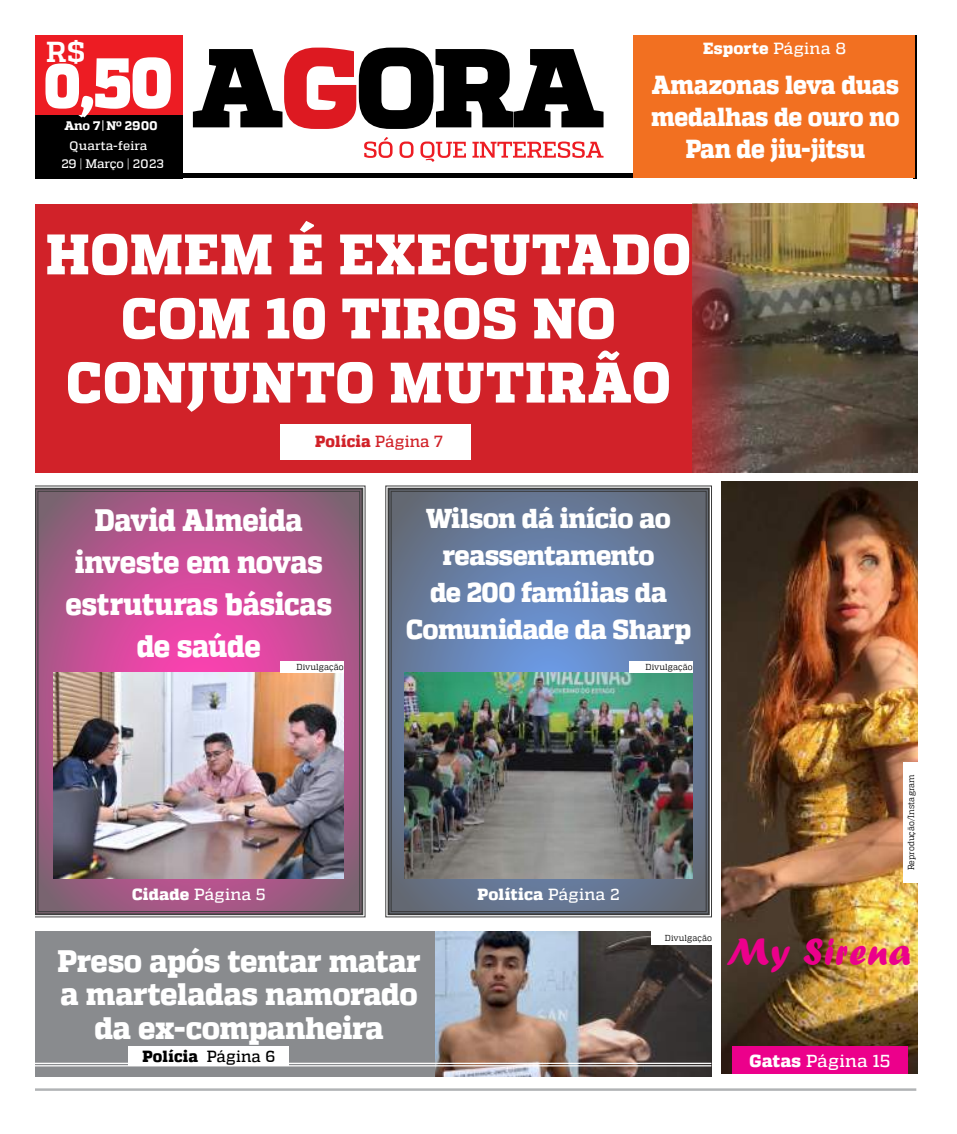
<style>
.page{position:relative;width:957px;height:1134px;background:#fff}
.page>*{position:absolute;margin:0;border:0;box-sizing:border-box;transform-origin:0 0}
.t1{font:900 61.88px "MW Quadon";color:#fff;scale:.91 1}
.t2{font:800 57px/64.1px "MW Quadon";letter-spacing:.025em;color:#fff;text-align:center;scale:.96 1}
.t3{font:39.62px "Forte";letter-spacing:.025em;color:#ec008b}
.t4{font:800 31px/33.5px "MW Quadon";letter-spacing:-.015em;color:#fff;text-align:center;scale:.96 1}
.t5{font:800 30.88px/42.2px "MW Quadon";letter-spacing:-.015em;color:#fff;text-align:center;scale:.91 1}
.t6{font:800 27.25px/37.1px "MW Quadon";letter-spacing:-.025em;color:#fff;text-align:center;scale:.96 1}
.t7{font:800 26px/32.2px "MW Quadon";letter-spacing:-.015em;color:#fff;text-align:center;scale:.91 1}
.t8{font:700 18.62px "MW Quadon";color:#fff}
.t9{font:500 17.38px "MW Quadon";letter-spacing:.02em;color:#fff}
.t10{font:800 16.12px "MW Quadon";letter-spacing:.01em;color:#fff}
.t11{font:800 16.12px "MW Quadon";letter-spacing:.015em;color:#000;scale:.96 1}
.t12{font:800 16.12px "MW Quadon";letter-spacing:.015em;color:#d12229;scale:.96 1}
.t13{font:500 16.12px "MW Quadon";letter-spacing:.02em;color:#fff}
.t14{font:500 12.38px/17.8px "MW Quadon";letter-spacing:.01em;color:#fff}
.t15{font:800 12.38px "MW Quadon";letter-spacing:.01em;color:#fff}
.t16{font:8.75px "MW Quadon";letter-spacing:.01em;color:#000;scale:.94 1}
.t17{font:8.62px "MW Quadon";letter-spacing:.01em;color:#000;scale:.96 1}
.s1{font-size:28.75px}
.s2{font-size:70.62px}
.s3{font-weight:500}
.s4{font-weight:800}
</style>
<div class="page">
<img style="left:722px;top:482px;width:195px;height:591px">
<svg style="left:35px;top:485px;width:331px;height:433px;background:#b1b1b1"></svg>
<svg style="left:35px;top:488px;width:328px;height:427px;background:#af538a"></svg>
<svg style="left:385px;top:485px;width:327px;height:433px;background:#687b9c"></svg>
<div style="left:387px;top:488px;width:323px;height:427px;border:2px solid #000"></div>
<div style="left:35px;top:204px;width:882px;height:268px;background:#d12229"></div>
<img style="left:405px;top:672px;width:287px;height:207px">
<img style="left:54px;top:672px;width:290px;height:207px">
<div style="left:35px;top:931px;width:676px;height:146px;background:#898b8e"></div>
<svg style="left:913px;top:36px;width:3px;height:143px"></svg>
<svg style="left:193px;top:48px;width:410px;height:81px"></svg>
<svg style="left:364px;top:137px;width:28px;height:21px"></svg>
<svg style="left:399px;top:142px;width:14px;height:16px"></svg>
<svg style="left:420px;top:142px;width:46px;height:20px"></svg>
<svg style="left:472px;top:142px;width:131px;height:16px"></svg>
<hr style="left:69px;top:35px;width:847px;height:1px;background:#000">
<hr style="left:181px;top:173px;width:735px;height:4px;background:#000">
<div style="left:35px;top:115px;width:148px;height:64px;background:#000"></div>
<div style="left:35px;top:35px;width:148px;height:80px;background:#ed1c23"></div>
<hr style="left:35px;top:1088px;width:881px;height:3px;background:#b1b3b5">
<div style="left:629px;top:661px;width:63px;height:11px;background:#fff"></div>
<div style="left:280px;top:661px;width:64px;height:11px;background:#fff"></div>
<div style="left:903px;top:762px;width:15px;height:121px;background:#fff"></div>
<div style="left:632px;top:35px;width:282px;height:143px;background:#f27021"></div>
<img style="left:436px;top:931px;width:275px;height:146px">
<div style="left:652px;top:930px;width:60px;height:15px;background:#fff"></div>
<img style="left:692px;top:204px;width:225px;height:268px">
<div style="left:732px;top:1046px;width:175px;height:28px;background:#ec008b"></div>
<hr style="left:35px;top:1063px;width:676px;height:1px;background:#fff">
<hr style="left:35px;top:1065px;width:676px;height:1px;background:#fff">
<div style="left:129px;top:1046px;width:160px;height:19px;background:#fff"></div>
<svg style="left:140px;top:1066px;width:138px;height:1px"></svg>
<div style="left:280px;top:424px;width:190px;height:36px;background:#fff"></div>
<p class="t8" style="left:46px;top:41px;width:41px">R$<span class="s1">R$</span></p>
<h1 class="t1" style="left:44px;top:49px;width:142px">0,<span class="s2">50</span></h1>
<p class="t15" style="left:64px;top:119px;width:95px">Ano 7 Nº 2900</p>
<p class="t14" style="left:61px;top:137px;width:104px;text-indent:8px">Quarta-feira<br>29 | Março | 2023</p>
<p class="t10" style="left:703px;top:39px;width:145px">Esporte <span class="s3">Página 8</span></p>
<p class="t7" style="left:651px;top:69px;width:275px">Amazonas leva duas medalhas de ouro no<br>Pan de jiu-jitsu</p>
<h2 class="t2" style="left:46px;top:224px;width:673px">HOMEM É EXECUTADO<br>COM 10 TIROS NO<br>CONJUNTO MUTIRÃO</h2>
<p class="t12" style="left:315px;top:432px;width:134px">Polícia <span class="s3">Página 7</span></p>
<p class="t6" style="left:406px;top:500px;width:298px">Wilson dá início ao reassentamento<br>de 200 famílias da<br>Comunidade da Sharp</p>
<p class="t5" style="left:66px;top:499px;width:294px">David Almeida investe em novas estruturas básicas de saúde</p>
<p class="t17" style="left:297px;top:662px;width:51px">Divulgação</p>
<p class="t17" style="left:645px;top:662px;width:51px">Divulgação</p>
<p class="t13" style="left:132px;top:885px;width:135px"><span class="s4">Cidade</span> Página 5</p>
<p class="t10" style="left:477px;top:885px;width:144px">Política <span class="s3">Página 2</span></p>
<p class="t4" style="left:57px;top:945px;width:380px">Preso após tentar matar a marteladas namorado da ex-companheira</p>
<p class="t16" style="left:906px;top:870px;width:104px;rotate:-90deg">Reprodução/Instagram</p>
<p class="t17" style="left:665px;top:933px;width:51px">Divulgação</p>
<h3 class="t3" style="left:726px;top:928px;width:186px">My Sirena</h3>
<p class="t11" style="left:143px;top:1047px;width:139px">Polícia <span class="s3">Página 6</span></p>
<p class="t9" style="left:749px;top:1051px;width:142px"><span class="s4">Gatas</span> Página 15</p>
</div>
